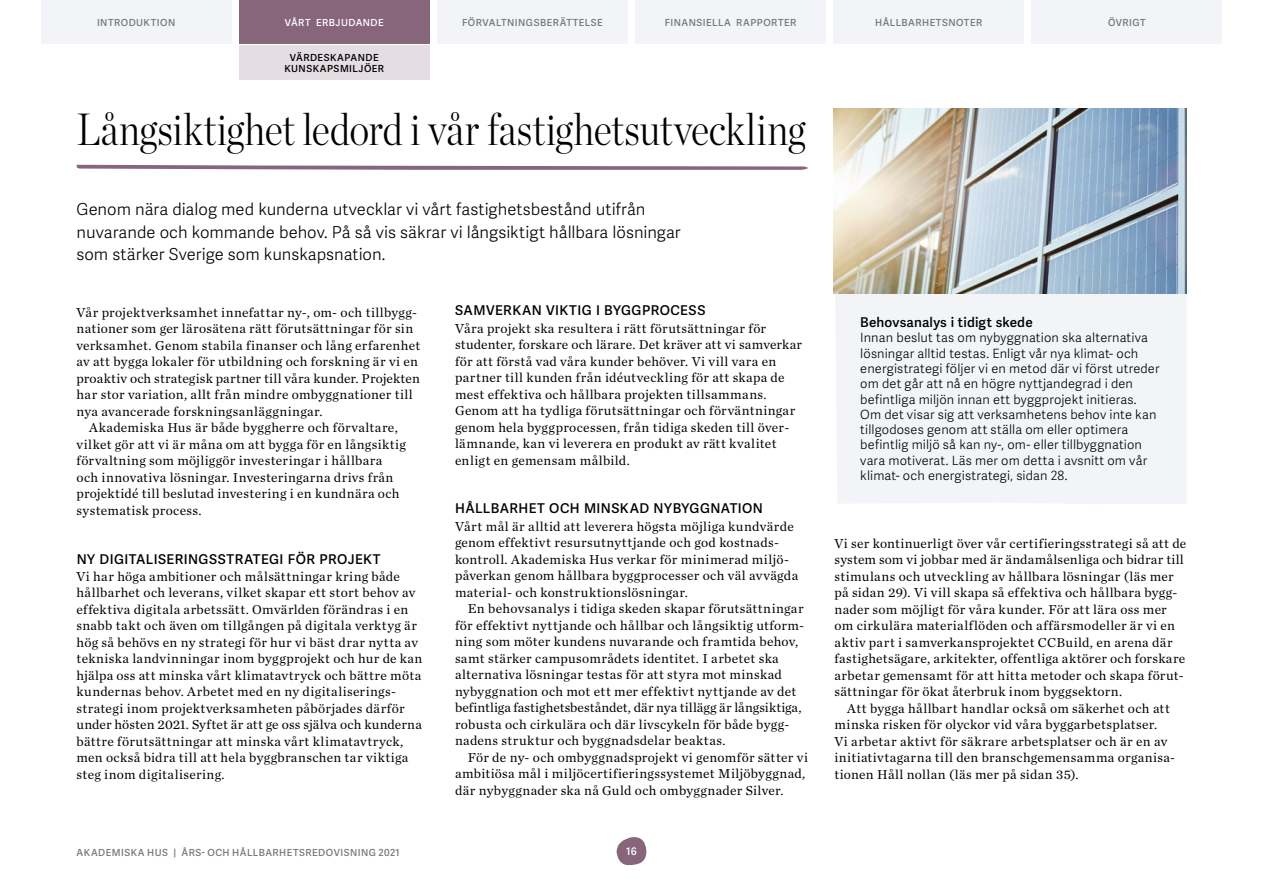
<style>
.page{position:relative;width:1263px;height:893px;background:#fff}
.page>*{position:absolute;margin:0;border:0;box-sizing:border-box;transform-origin:0 0}
.t1{font:300 45px "Chronicle Disp Cond";letter-spacing:-.005em;color:#000}
.t2{font:300 16.5px/22.5px "Adelle Sans";color:#000}
.t3{font:13.5px/16.5px "Chronicle Text G1";letter-spacing:.025em;color:#000}
.t4{font:600 13.5px "Adelle Sans";letter-spacing:.03em;color:#000}
.t5{font:600 13.5px "Adelle Sans";letter-spacing:.01em;color:#000}
.t6{font:300 12.75px/15.3px "Adelle Sans";letter-spacing:.01em;color:#000}
.t7{font:600 10.5px "Adelle Sans";color:#fff}
.t8{font:600 9.75px "Adelle Sans";letter-spacing:.05em;color:#76787c}
.t9{font:600 9.75px/11.7px "Adelle Sans";letter-spacing:.05em;color:#000;text-align:center}
.t10{font:600 9.75px "Adelle Sans";letter-spacing:.045em;color:#fff}
</style>
<div class="page">
<svg style="left:616px;top:837px;width:30px;height:29px"></svg>
<div style="left:833px;top:293px;width:353px;height:211px;background:#f2f4f8"></div>
<img style="left:833px;top:108px;width:354px;height:185px">
<svg style="left:76px;top:165px;width:732px;height:5px;background:#a58c9c"></svg>
<div style="left:41px;top:0;width:190px;height:43px;background:#f2f4f8"></div>
<div style="left:239px;top:0;width:190px;height:43px;background:#87657b"></div>
<div style="left:437px;top:0;width:191px;height:43px;background:#f2f4f8"></div>
<div style="left:635px;top:0;width:191px;height:43px;background:#f2f4f8"></div>
<div style="left:833px;top:0;width:191px;height:43px;background:#f2f4f8"></div>
<div style="left:1031px;top:0;width:191px;height:43px;background:#f2f4f8"></div>
<div style="left:239px;top:46px;width:190px;height:34px;background:#e4dde2"></div>
<p class="t8" style="left:97px;top:17px;width:80px">INTRODUKTION</p>
<p class="t10" style="left:285px;top:17px;width:101px">VÅRT ERBJUDANDE</p>
<p class="t8" style="left:462px;top:17px;width:142px">FÖRVALTNINGSBERÄTTELSE</p>
<p class="t8" style="left:665px;top:17px;width:133px">FINANSIELLA RAPPORTER</p>
<p class="t8" style="left:875px;top:17px;width:109px">HÅLLBARHETSNOTER</p>
<p class="t8" style="left:1108px;top:17px;width:39px">ÖVRIGT</p>
<p class="t9" style="left:284px;top:52px;width:101px">VÄRDESKAPANDE<br>KUNSKAPSMILJÖER</p>
<h1 class="t1" style="left:77px;top:95px;width:730px">Långsiktighet ledord i vår fastighetsutveckling</h1>
<p class="t2" style="left:77px;top:199px;width:606px">Genom nära dialog med kunderna utvecklar vi vårt fastighetsbestånd utifrån nuvarande och kommande behov. På så vis säkrar vi långsiktigt hållbara lösningar som stärker Sverige som kunskapsnation.</p>
<p class="t3" style="left:77px;top:303px;width:342px">Vår projektverksamhet innefattar ny-, om- och tillbygg-</p>
<p class="t3" style="left:77px;top:320px;width:338px">nationer som ger lärosätena rätt förutsättningar för sin</p>
<p class="t3" style="left:77px;top:336px;width:345px">verksamhet. Genom stabila finanser och lång erfarenhet</p>
<p class="t3" style="left:77px;top:353px;width:343px">av att bygga lokaler för utbildning och forskning är vi en</p>
<p class="t3" style="left:77px;top:369px;width:345px">proaktiv och strategisk partner till våra kunder. Projekten</p>
<p class="t3" style="left:77px;top:386px;width:338px">har stor variation, allt från mindre ombyggnationer till</p>
<p class="t3" style="left:77px;top:402px;width:248px">nya avancerade forskningsanläggningar.</p>
<p class="t3" style="left:89px;top:419px;width:310px">Akademiska Hus är både byggherre och förvaltare,</p>
<p class="t3" style="left:77px;top:435px;width:331px">vilket gör att vi är måna om att bygga för en långsiktig</p>
<p class="t3" style="left:77px;top:452px;width:307px">förvaltning som möjliggör investeringar i hållbara</p>
<p class="t3" style="left:77px;top:468px;width:318px">och innovativa lösningar. Investeringarna drivs från</p>
<p class="t3" style="left:77px;top:485px;width:325px">projektidé till beslutad investering i en kundnära och</p>
<p class="t3" style="left:77px;top:501px;width:127px">systematisk process.</p>
<p class="t4" style="left:77px;top:551px;width:305px">NY DIGITALISERINGSSTRATEGI FÖR PROJEKT</p>
<p class="t3" style="left:77px;top:567px;width:347px">Vi har höga ambitioner och målsättningar kring både hållbarhet och leverans, vilket skapar ett stort behov av effektiva digitala arbetssätt. Omvärlden förändras i en snabb takt och även om tillgången på digitala verktyg är hög så behövs en ny strategi för hur vi bäst drar nytta av tekniska landvinningar inom byggprojekt och hur de kan hjälpa oss att minska vårt klimatavtryck och bättre möta kundernas behov. Arbetet med en ny digitaliserings&shy;strategi inom projektverksamheten påbörjades därför under hösten 2021. Syftet är att ge oss själva och kunderna bättre förutsättningar att minska vårt klimatavtryck, men också bidra till att hela byggbranschen tar viktiga steg inom digitalisering.</p>
<p class="t4" style="left:455px;top:303px;width:252px">SAMVERKAN VIKTIG I BYGGPROCESS</p>
<p class="t3" style="left:455px;top:319px;width:349px">Våra projekt ska resultera i rätt förutsättningar för studenter, forskare och lärare. Det kräver att vi samverkar för att förstå vad våra kunder behöver. Vi vill vara en partner till kunden från idéutveckling för att skapa de mest effektiva och hållbara projekten tillsammans.<br>Genom att ha tydliga förutsättningar och förväntningar genom hela byggprocessen, från tidiga skeden till över&shy;lämnande, kan vi leverera en produkt av rätt kvalitet enligt en gemensam målbild.</p>
<p class="t4" style="left:455px;top:501px;width:309px">HÅLLBARHET OCH MINSKAD NYBYGGNATION</p>
<p class="t3" style="left:455px;top:517px;width:345px">Vårt mål är alltid att leverera högsta möjliga kundvärde genom effektivt resursutnyttjande och god kostnads&shy;kontroll. Akademiska Hus verkar för minimerad miljö&shy;påverkan genom hållbara byggprocesser och väl avvägda material- och konstruktionslösningar.</p>
<p class="t3" style="left:455px;top:600px;width:351px;text-indent:13px">En behovsanalys i tidiga skeden skapar förutsättningar för effektivt nyttjande och hållbar och långsiktig utform&shy;ning som möter kundens nuvarande och framtida behov, samt stärker campusområdets identitet. I arbetet ska alternativa lösningar testas för att styra mot minskad nybyggnation och mot ett mer effektivt nyttjande av det befintliga fastighetsbeståndet, där nya tillägg är långsiktiga, robusta och cirkulära och där livscykeln för både bygg&shy;nadens struktur och byggnadsdelar beaktas.</p>
<p class="t3" style="left:455px;top:748px;width:354px;text-indent:13px">För de ny- och ombyggnadsprojekt vi genomför sätter vi ambitiösa mål i miljöcertifieringssystemet Miljöbyggnad, där nybyggnader ska nå Guld och ombyggnader Silver.</p>
<p class="t8" style="left:77px;top:847px;width:325px">AKADEMISKA HUS | ÅRS- OCH HÅLLBARHETSREDOVISNING 2021</p>
<p class="t7" style="left:626px;top:845px;width:12px">16</p>
<p class="t5" style="left:860px;top:314px;width:174px">Behovsanalys i tidigt skede</p>
<p class="t6" style="left:860px;top:331px;width:301px">Innan beslut tas om nybyggnation ska alternativa lösningar alltid testas. Enligt vår nya klimat- och energistrategi följer vi en metod där vi först utreder om det går att nå en högre nyttjandegrad i den befintliga miljön innan ett byggprojekt initieras.<br>Om det visar sig att verksamhetens behov inte kan tillgodoses genom att ställa om eller optimera befintlig miljö så kan ny-, om- eller tillbyggnation vara motiverat. Läs mer om detta i avsnitt om vår klimat- och energistrategi, sidan 28.</p>
<p class="t3" style="left:834px;top:534px;width:353px">Vi ser kontinuerligt över vår certifieringsstrategi så att de system som vi jobbar med är ändamålsenliga och bidrar till stimulans och utveckling av hållbara lösningar (läs mer på sidan 29). Vi vill skapa så effektiva och hållbara bygg&shy;nader som möjligt för våra kunder. För att lära oss mer om cirkulära materialflöden och affärsmodeller är vi en aktiv part i samverkansprojektet CCBuild, en arena där fastighetsägare, arkitekter, offentliga aktörer och forskare arbetar gemensamt för att hitta metoder och skapa förut&shy;sättningar för ökat återbruk inom byggsektorn.</p>
<p class="t3" style="left:834px;top:699px;width:342px;text-indent:13px">Att bygga hållbart handlar också om säkerhet och att minska risken för olyckor vid våra byggarbetsplatser.<br>Vi arbetar aktivt för säkrare arbetsplatser och är en av initiativtagarna till den branschgemensamma organisa&shy;tionen Håll nollan (läs mer på sidan 35).</p>
</div>
